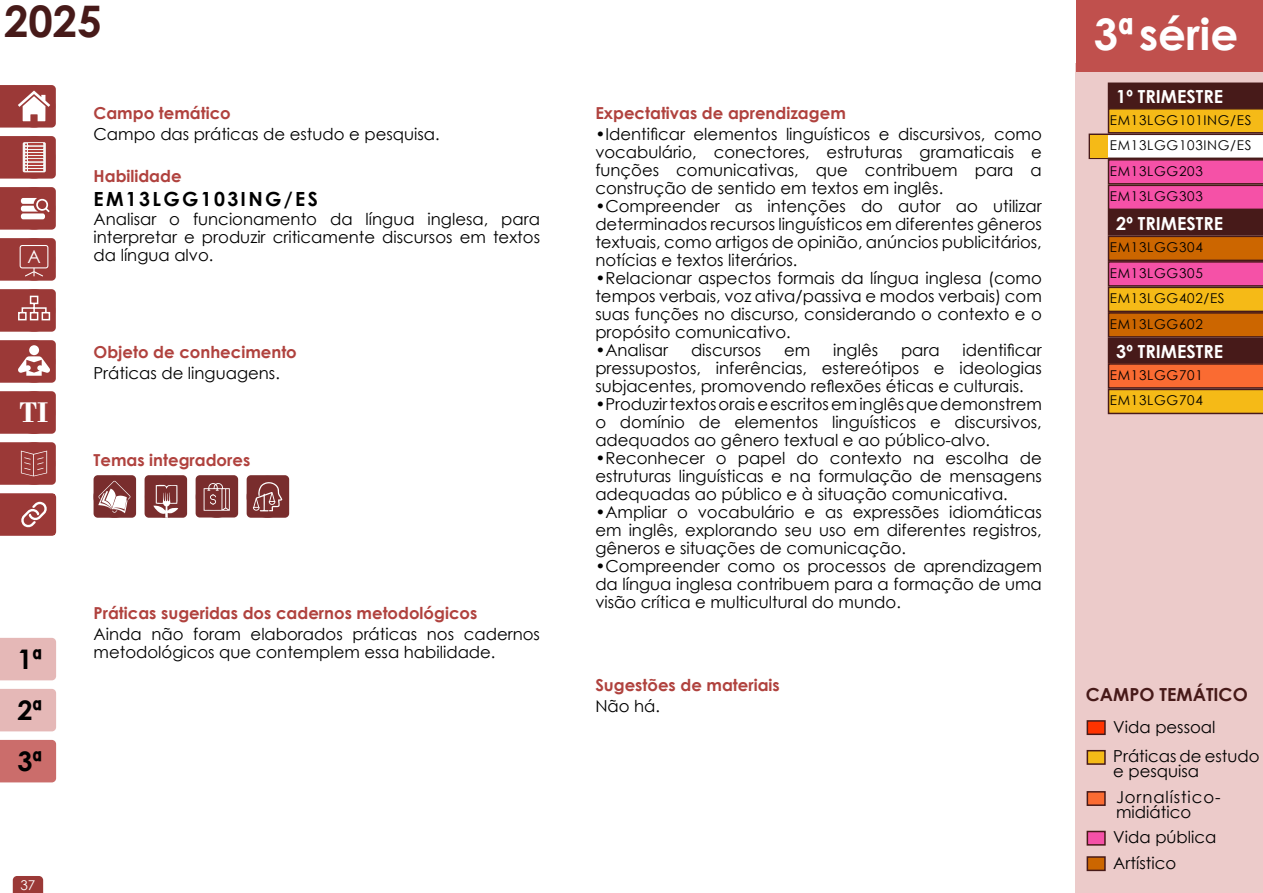
<style>
.page{position:relative;width:1263px;height:893px;background:#fff}
.page>*{position:absolute;margin:0;border:0;box-sizing:border-box;transform-origin:0 0}
.t1{font:700 43.5px "Century Gothic";color:#fff}
.t2{font:700 43.5px "Century Gothic";color:#471a19}
.t3{font:700 29.85px "Bodoni";color:#fff}
.t4{font:700 27px/51px "Century Gothic";color:#000;text-align:justify}
.t5{font:700 19.5px "Century Gothic";letter-spacing:.12em;color:#000}
.t6{font:700 18px "Century Gothic";color:#fff}
.t7{font:700 18px "Century Gothic";color:#471a19}
.t8{font:18px "Century Gothic";color:#fff}
.t9{font:16.5px/18px "Century Gothic";color:#000;text-align:justify}
.t10{font:700 16.5px "Century Gothic";color:#b0423e}
.t11{font:16.5px/15px "Century Gothic";letter-spacing:.05em;color:#000}
.t12{font:13.5px/25.5px "Century Gothic";letter-spacing:.05em;color:#000}
.t13{font:13.5px "Century Gothic";color:#fff}
</style>
<div class="page">
<svg style="left:0;top:391px;width:56px;height:43px"></svg>
<svg style="left:13px;top:876px;width:30px;height:17px"></svg>
<div style="left:1075px;top:63px;width:188px;height:830px;background:#eccbca"></div>
<div style="left:1076px;top:0;width:187px;height:72px;background:#c0504d"></div>
<svg style="left:0;top:85px;width:56px;height:43px"></svg>
<svg style="left:0;top:136px;width:56px;height:43px;background:#ad5b59"></svg>
<svg style="left:0;top:187px;width:56px;height:43px;background:#ab5958"></svg>
<svg style="left:0;top:238px;width:56px;height:43px;background:#a14645"></svg>
<svg style="left:0;top:289px;width:56px;height:43px;background:#a54e4c"></svg>
<svg style="left:0;top:340px;width:56px;height:43px;background:#ad5c5b"></svg>
<div style="left:13px;top:391px;width:42px;height:43px;background:#9b3937;border-radius:50%"></div>
<svg style="left:0;top:442px;width:56px;height:43px;background:#a14543"></svg>
<svg style="left:0;top:493px;width:56px;height:43px;background:#a44b49"></svg>
<div style="left:0;top:638px;width:56px;height:42px;background:#e5b8b7"></div>
<div style="left:0;top:689px;width:56px;height:42px;background:#e5b8b7"></div>
<div style="left:0;top:740px;width:56px;height:42px;background:#cb6d6b"></div>
<div style="left:1086px;top:720px;width:20px;height:15px;background:#f30;border:2px solid #471a19"></div>
<div style="left:1086px;top:750px;width:20px;height:15px;background:#f5ba17;border:2px solid #471a19"></div>
<div style="left:1086px;top:831px;width:20px;height:15px;background:#f551a7;border:2px solid #471a19"></div>
<div style="left:1086px;top:791px;width:20px;height:15px;background:#fa6b32;border:2px solid #471a19"></div>
<div style="left:1086px;top:856px;width:20px;height:15px;background:#c60;border:2px solid #471a19"></div>
<svg style="left:1089px;top:83px;width:174px;height:331px;background:#be7052"></svg>
<div style="left:1090px;top:135px;width:18px;height:23px;background:#f5ba17"></div>
<div style="left:145px;top:475px;width:42px;height:43px;background:#792d2d;border-radius:4px"></div>
<svg style="left:153px;top:485px;width:25px;height:33px"></svg>
<div style="left:94px;top:475px;width:42px;height:43px;background:#792d2d;border-radius:4px"></div>
<svg style="left:98px;top:481px;width:32px;height:32px"></svg>
<div style="left:196px;top:475px;width:42px;height:42px;background:#792d2d;border-radius:4px"></div>
<div style="left:196px;top:476px;width:42px;height:42px;background:#792d2d;border-radius:50%"></div>
<svg style="left:204px;top:483px;width:26px;height:28px"></svg>
<div style="left:247px;top:475px;width:42px;height:43px;background:#792d2d;border-radius:4px"></div>
<svg style="left:252px;top:482px;width:31px;height:29px"></svg>
<h1 class="t2" style="left:4px;top:-12px;width:99px">2025</h1>
<p class="t8" style="left:27px;top:244px;width:15px">A</p>
<h2 class="t3" style="left:19px;top:395px;width:30px">TI</h2>
<p class="t10" style="left:94px;top:100px;width:139px">Campo temático</p>
<p class="t9" style="left:94px;top:125px;width:348px">Campo das práticas de estudo e pesquisa.</p>
<p class="t10" style="left:94px;top:164px;width:90px">Habilidade</p>
<p class="t9" style="left:94px;top:210px;width:448px">Analisar o funcionamento da língua inglesa, para interpretar e produzir criticamente discursos em textos da língua alvo.</p>
<p class="t5" style="left:94px;top:184px;width:226px">EM13LGG103ING/ES</p>
<p class="t10" style="left:94px;top:339px;width:205px">Objeto de conhecimento</p>
<p class="t9" style="left:94px;top:364px;width:188px">Práticas de linguagens.</p>
<p class="t10" style="left:94px;top:448px;width:158px">Temas integradores</p>
<h3 class="t4" style="left:17px;top:633px;width:26px">1ª 2ª 3ª</h3>
<p class="t13" style="left:20px;top:875px;width:16px">37</p>
<p class="t10" style="left:94px;top:600px;width:385px">Práticas sugeridas dos cadernos metodológicos</p>
<p class="t9" style="left:94px;top:625px;width:448px">Ainda não foram elaborados práticas nos cadernos metodológicos que contemplem essa habilidade.</p>
<p class="t10" style="left:595px;top:100px;width:252px">Expectativas de aprendizagem</p>
<p class="t9" style="left:595px;top:125px;width:448px">•Identificar elementos linguísticos e discursivos, como vocabulário, conectores, estruturas gramaticais e funções comunicativas, que contribuem para a construção de sentido em textos em inglês.</p>
<p class="t9" style="left:595px;top:197px;width:448px">•Compreender as intenções do autor ao utilizar determinados recursos linguísticos em diferentes gêneros textuais, como artigos de opinião, anúncios publicitários, notícias e textos literários.</p>
<p class="t9" style="left:595px;top:269px;width:448px">•Relacionar aspectos formais da língua inglesa (como tempos verbais, voz ativa/passiva e modos verbais) com suas funções no discurso, considerando o contexto e o propósito comunicativo.</p>
<p class="t9" style="left:595px;top:341px;width:74px">•Analisar</p>
<p class="t9" style="left:691px;top:341px;width:72px">discursos</p>
<p class="t9" style="left:784px;top:341px;width:28px">em</p>
<p class="t9" style="left:833px;top:341px;width:46px">inglês</p>
<p class="t9" style="left:901px;top:341px;width:40px">para</p>
<p class="t9" style="left:595px;top:341px;width:448px;text-indent:367px">identificar pressupostos, inferências, estereótipos e ideologias subjacentes, promovendo reflexões éticas e culturais.</p>
<p class="t9" style="left:595px;top:395px;width:448px">•Produzir textos orais e escritos em inglês que demonstrem o domínio de elementos linguísticos e discursivos, adequados ao gênero textual e ao público-alvo.</p>
<p class="t9" style="left:595px;top:449px;width:448px">•Reconhecer o papel do contexto na escolha de estruturas linguísticas e na formulação de mensagens adequadas ao público e à situação comunicativa.</p>
<p class="t9" style="left:595px;top:503px;width:448px">•Ampliar o vocabulário e as expressões idiomáticas em inglês, explorando seu uso em diferentes registros, gêneros e situações de comunicação.</p>
<p class="t9" style="left:595px;top:557px;width:448px">•Compreender como os processos de aprendizagem da língua inglesa contribuem para a formação de uma visão crítica e multicultural do mundo.</p>
<p class="t10" style="left:595px;top:672px;width:186px">Sugestões de materiais</p>
<p class="t9" style="left:595px;top:697px;width:66px">Não há.</p>
<h1 class="t1" style="left:1094px;top:1px;width:146px">3ª série</h1>
<p class="t6" style="left:1116px;top:82px;width:108px">1º TRIMESTRE</p>
<p class="t12" style="left:1110px;top:107px;width:143px">EM13LGG101ING/ES<br>EM13LGG103ING/ES<br>EM13LGG203<br>EM13LGG303</p>
<p class="t6" style="left:1116px;top:210px;width:108px">2º TRIMESTRE</p>
<p class="t12" style="left:1110px;top:235px;width:116px">EM13LGG304<br>EM13LGG305<br>EM13LGG402/ES<br>EM13LGG602</p>
<p class="t6" style="left:1116px;top:338px;width:108px">3º TRIMESTRE</p>
<p class="t12" style="left:1110px;top:362px;width:94px">EM13LGG701<br>EM13LGG704</p>
<p class="t7" style="left:1086px;top:681px;width:163px">CAMPO TEMÁTICO</p>
<p class="t9" style="left:1113px;top:711px;width:148px;line-height:29.7px">Vida pessoal<br>Práticas de estudo</p>
<p class="t9" style="left:1113px;top:762px;width:87px">e pesquisa</p>
<p class="t11" style="left:1116px;top:790px;width:106px">Jornalístico&shy;midiático</p>
<p class="t9" style="left:1113px;top:853px;width:64px">Artístico</p>
<p class="t9" style="left:1113px;top:828px;width:105px">Vida pública</p>
</div>
